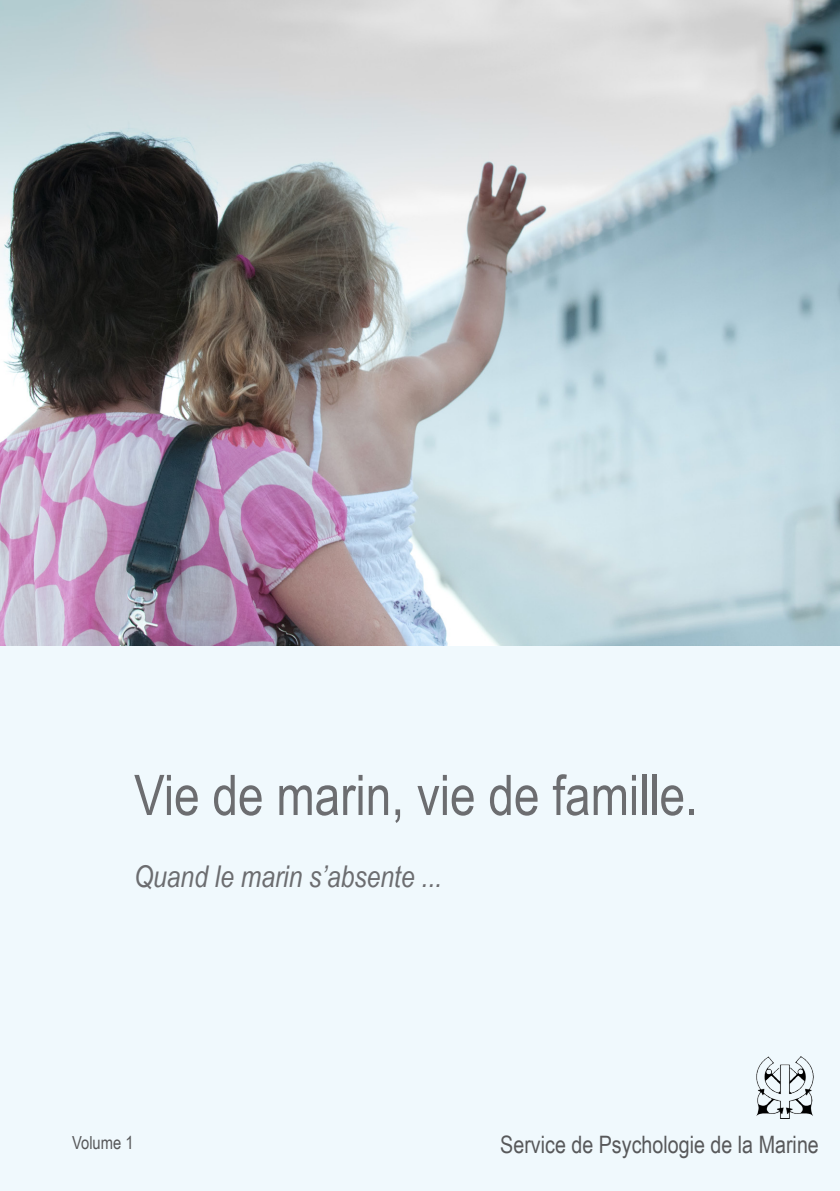
<style>
.page{position:relative;width:840px;height:1191px;background:#fff}
.page>*{position:absolute;margin:0;border:0;box-sizing:border-box;transform-origin:0 0}
.t1{font:56px "Arial Narrow";color:#6c6d70}
.t2{font:italic 30px "Arial Narrow";color:#6c6d70}
.t3{font:24px "Arial Narrow";color:#57585a}
.t4{font:18px "Arial Narrow";color:#57585a}
</style>
<div class="page">
<div style="left:0;top:0;width:839px;height:1191px;background:#f0f9fd"></div>
<img style="left:0;top:0;width:839px;height:645px">
<img style="left:756px;top:1056px;width:58px;height:63px">
<p class="t1" style="left:134px;top:754px;width:565px">Vie de marin, vie de famille.</p>
<p class="t2" style="left:134px;top:855px;width:309px">Quand le marin s’absente ...</p>
<p class="t4" style="left:72px;top:1129px;width:63px">Volume 1</p>
<p class="t3" style="left:500px;top:1127px;width:320px">Service de Psychologie de la Marine</p>
</div>
